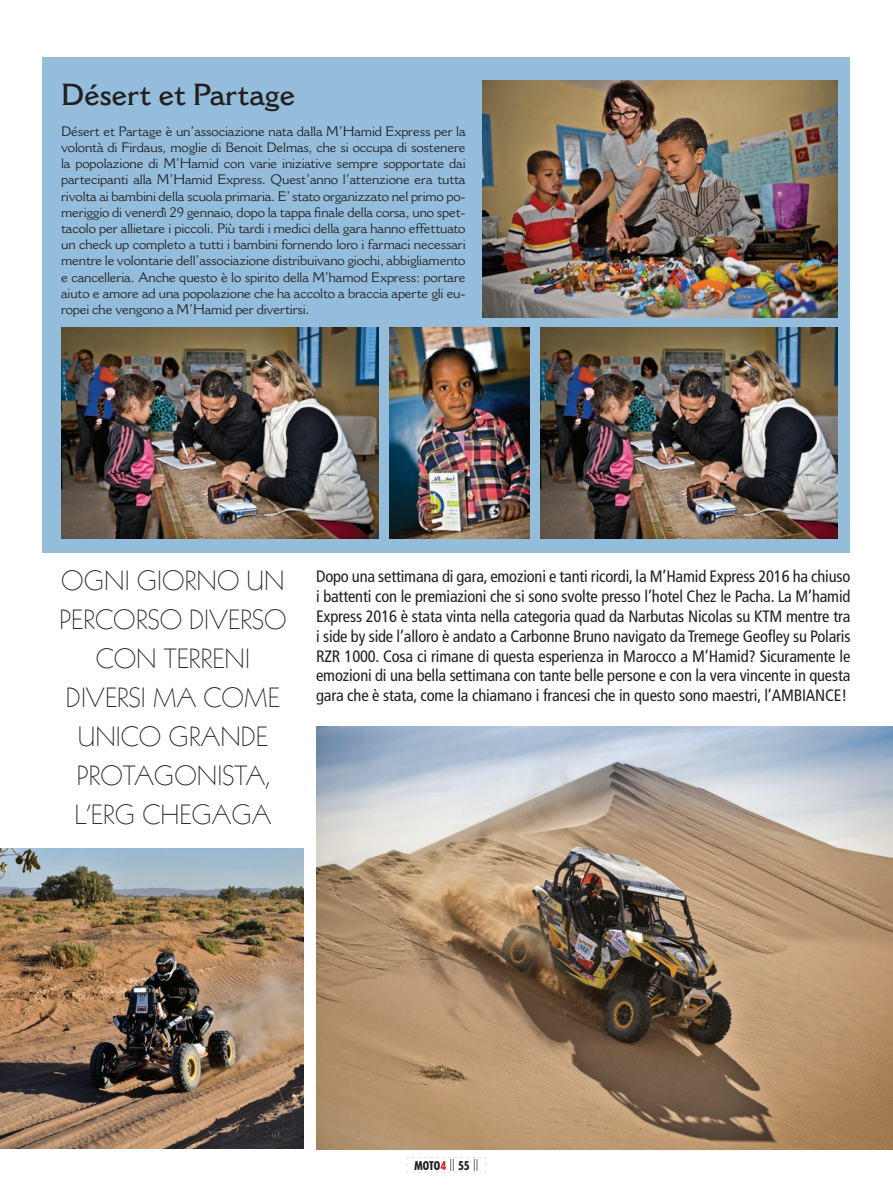
<style>
.page{position:relative;width:893px;height:1191px;background:#fff}
.page>*{position:absolute;margin:0;border:0;box-sizing:border-box;transform-origin:0 0}
.t1{font:600 30px "Cantoria";letter-spacing:-.01em;color:#231f20}
.t2{font:300 27px/39px "Kabel";color:#231f20;text-align:center}
.t3{font:condensed 16.5px/19.8px "Frutiger";letter-spacing:-.01em;color:#231f20;text-align:justify}
.t4{font:13.5px/16.2px "Cantoria";letter-spacing:-.01em;color:#231f20;text-align:justify}
.t5{font:800 condensed 12px "Tempo";color:#231f20}
.s1{color:#d1232a}
.s2{font-family:"Frutiger";font-weight:300}
</style>
<div class="page">
<div style="left:43px;top:57px;width:807px;height:496px;background:#94bddc"></div>
<img style="left:61px;top:327px;width:317px;height:211px">
<img style="left:389px;top:327px;width:140px;height:211px">
<img style="left:540px;top:327px;width:298px;height:211px">
<img style="left:483px;top:81px;width:355px;height:236px">
<img style="left:0;top:848px;width:303px;height:300px">
<img style="left:316px;top:727px;width:577px;height:422px">
<svg style="left:406px;top:1157px;width:81px;height:15px"></svg>
<h1 class="t1" style="left:61px;top:76px;width:236px">Désert et Partage</h1>
<p class="t4" style="left:61px;top:123px;width:406px">Désert et Partage è un’associazione nata dalla M’Hamid Express per la volontà di Firdaus, moglie di Benoit Delmas, che si occupa di sostenere la popolazione di M’Hamid con varie iniziative sempre sopportate dai partecipanti alla M’Hamid Express. Quest’anno l’attenzione era tutta rivolta ai bambini della scuola primaria. E’ stato organizzato nel primo po&shy;meriggio di venerdì 29 gennaio, dopo la tappa finale della corsa, uno spet&shy;tacolo per allietare i piccoli. Più tardi i medici della gara hanno effettuato un check up completo a tutti i bambini fornendo loro i farmaci necessari mentre le volontarie dell’associazione distribuivano giochi, abbigliamento e cancelleria. Anche questo è lo spirito della M’hamod Express: portare aiuto e amore ad una popolazione che ha accolto a braccia aperte gli eu&shy;ropei che vengono a M’Hamid per divertirsi.</p>
<h2 class="t2" style="left:59px;top:562px;width:229px">OGNI GIORNO UN<br>PERCORSO DIVERSO<br>CON TERRENI<br>DIVERSI MA COME<br>UNICO GRANDE<br>PROTAGONISTA,<br>L’ERG CHEGAGA</h2>
<p class="t3" style="left:316px;top:567px;width:536px">Dopo una settimana di gara, emozioni e tanti ricordi, la M’Hamid Express 2016 ha chiuso i battenti con le premiazioni che si sono svolte presso l’hotel Chez le Pacha. La M’hamid Express 2016 è stata vinta nella categoria quad da Narbutas Nicolas su KTM mentre tra i side by side l’alloro è andato a Carbonne Bruno navigato da Tremege Geofley su Polaris RZR 1000. Cosa ci rimane di questa esperienza in Marocco a M’Hamid? Sicuramente le emozioni di una bella settimana con tante belle persone e con la vera vincente in questa gara che è stata, come la chiamano i francesi che in questo sono maestri, l’AMBIANCE!</p>
<p class="t5" style="left:415px;top:1157px;width:65px">MOTO<span class="s1">4</span> <span class="s2">||</span> 55 <span class="s2">||</span></p>
</div>
